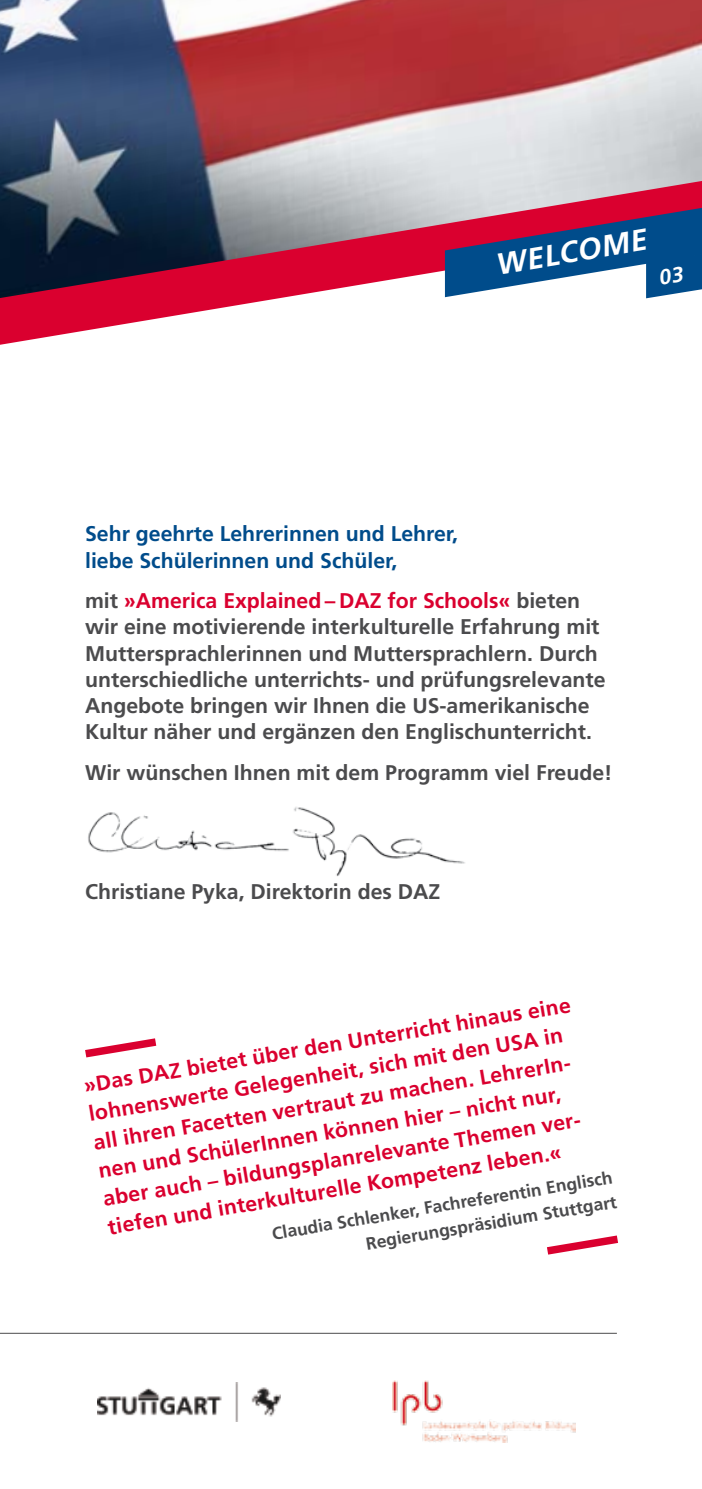
<style>
.page{position:relative;width:702px;height:1489px;background:#fff}
.page>*{position:absolute;margin:0;border:0;box-sizing:border-box;transform-origin:0 0}
.t1{font:italic 700 30px "Frutiger LT";color:#fff}
.t2{font:700 21.25px/26.2px "Frutiger LT";color:#4b4b4d}
.t3{font:700 21.25px/28.8px "Frutiger LT";color:#da002f}
.t4{font:700 21.25px/26.2px "Frutiger LT";color:#004c8b}
.t5{font:700 17.5px/24.8px "Frutiger LT";color:#4b4b4d;text-align:right}
.s1{color:#da002f}
</style>
<div class="page">
<svg style="left:85px;top:1038px;width:72px;height:20px"></svg>
<svg style="left:547px;top:1235px;width:71px;height:20px"></svg>
<img style="left:88px;top:807px;width:377px;height:70px">
<img style="left:0;top:0;width:702px;height:180px">
<img style="left:392px;top:1380px;width:183px;height:62px">
<hr style="left:0;top:1332px;width:617px;height:1px;background:#4b4b4d">
<svg style="left:0;top:180px;width:702px;height:165px"></svg>
<img style="left:97px;top:1382px;width:184px;height:39px">
<svg style="left:445px;top:207px;width:257px;height:91px"></svg>
<h1 class="t1" style="left:492px;top:248px;width:154px;rotate:-10deg">Wel come</h1>
<p class="t4" style="left:85px;top:521px;width:374px">Sehr geehrte Lehrerinnen und Lehrer, liebe Schülerinnen und Schüler,</p>
<p class="t2" style="left:85px;top:587px;width:522px">mit <span class="s1">»America Explained – DAZ for Schools«</span> bieten wir eine motivierende interkulturelle Erfahrung mit M uttersprachlerinnen und M uttersprachlern. Durch unterschiedliche unterrichts- und prüfungsrelevante Angebote bringen wir Ihnen die US-amerikanische Kultur näher und ergänzen den Englischunterricht.</p>
<p class="t2" style="left:85px;top:759px;width:529px">Wir wünschen Ihnen mit dem Programm viel Freude!</p>
<p class="t2" style="left:85px;top:878px;width:357px">Christiane Pyka, Direktorin des DAZ</p>
<p class="t3" style="left:82px;top:1069px;width:494px;rotate:-9deg">»Das DAZ bietet überden Unterricht hinaus eine lohnenswerte Gelegenheit, sich mit den USA in all ihren Facetten vertraut zu machen. LehrerIn&shy;nen und SchülerInnen können hier– nicht nur, aberauch – bildungsplanrelevante Themen ver&shy;tiefen und interkulturelle Kompetenz leben.«</p>
<p class="t5" style="left:270px;top:1220px;width:350px;rotate:-9deg">Claudia Schlenker, Fachreferentin Englisch<br>Regierungspräsidium Stuttgart</p>
</div>
